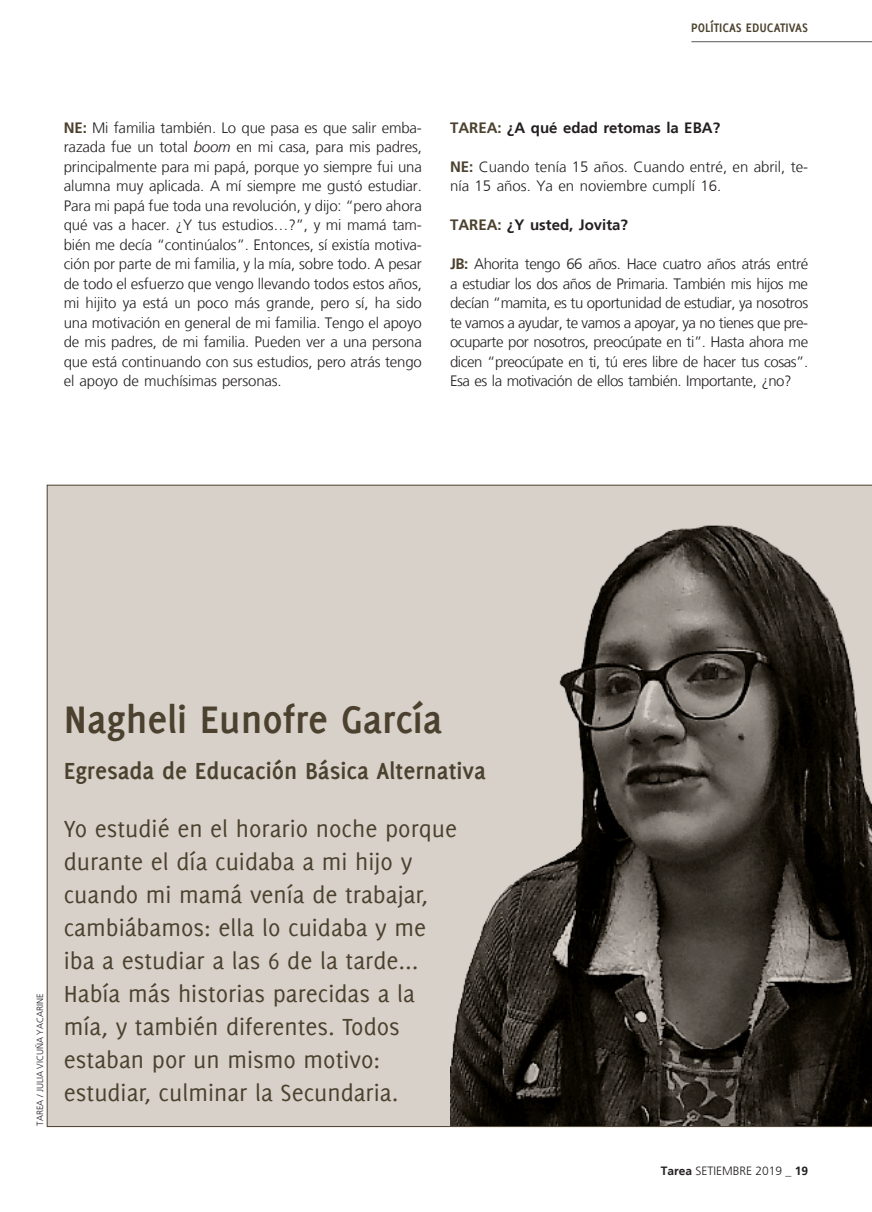
<style>
.page{position:relative;width:872px;height:1212px;background:#fff}
.page>*{position:absolute;margin:0;border:0;box-sizing:border-box;transform-origin:0 0}
.t1{font:700 42px "Delicious";color:#4b412e}
.t2{font:25.5px/33px "Delicious";color:#4b412e}
.t3{font:700 25.5px "Delicious";color:#4b412e}
.t4{font:300 15px/19.5px "Frutiger LT";letter-spacing:-.01em;color:#231f20;text-align:justify}
.t5{font:700 15px "Frutiger";color:#231f20}
.t6{font:700 13.5px "Delicious";color:#4b412e}
.t7{font:300 12px "Frutiger LT";color:#231f20}
.t8{font:300 9px "Frutiger LT";color:#231f20}
.s1{font-family:"Frutiger";font-weight:700;color:#4b412e}
.s2{font-style:italic}
.s3{color:#4b412e}
.s4{font-family:"Frutiger";font-weight:700}
</style>
<div class="page">
<hr style="left:691px;top:41px;width:181px;height:1px;background:#57585a">
<div style="left:47px;top:485px;width:825px;height:642px;background:#d8d1ca"></div>
<img style="left:450px;top:500px;width:422px;height:625px">
<p class="t6" style="left:691px;top:20px;width:118px">POLÍTICAS EDUCATIVAS</p>
<p class="t4" style="left:64px;top:118px;width:360px"><span class="s1">NE:</span> Mi familia también. Lo que pasa es que salir emba&shy;razada fue un total <span class="s2">boom</span> en mi casa, para mis padres, principalmente para mi papá, porque yo siempre fui una alumna muy aplicada. A mí siempre me gustó estudiar.<br>Para mi papá fue toda una revolución, y dijo: “pero ahora qué vas a hacer. ¿Y tus estudios…?”, y mi mamá tam&shy;bién me decía “continúalos”. Entonces, sí existía motiva&shy;ción por parte de mi familia, y la mía, sobre todo. A pesar de todo el esfuerzo que vengo llevando todos estos años, mi hijito ya está un poco más grande, pero sí, ha sido una motivación en general de mi familia. Tengo el apoyo de mis padres, de mi familia. Pueden ver a una persona que está continuando con sus estudios, pero atrás tengo el apoyo de muchísimas personas.</p>
<p class="t5" style="left:450px;top:119px;width:272px"><span class="s3">TAREA:</span> ¿A qué edad retomas la EBA?</p>
<p class="t4" style="left:450px;top:157px;width:360px"><span class="s1">NE:</span> Cuando tenía 15 años. Cuando entré, en abril, te&shy;nía 15 años. Ya en noviembre cumplí 16.</p>
<p class="t5" style="left:450px;top:216px;width:179px"><span class="s3">TAREA:</span> ¿Y usted, Jovita?</p>
<p class="t4" style="left:450px;top:254px;width:360px"><span class="s1">JB:</span> Ahorita tengo 66 años. Hace cuatro años atrás entré a estudiar los dos años de Primaria. También mis hijos me decían “mamita, es tu oportunidad de estudiar, ya nosotros te vamos a ayudar, te vamos a apoyar, ya no tienes que pre&shy;ocuparte por nosotros, preocúpate en ti”. Hasta ahora me dicen “preocúpate en ti, tú eres libre de hacer tus cosas”.<br>Esa es la motivación de ellos también. Importante, ¿no?</p>
<p class="t8" style="left:35px;top:1125px;width:134px;rotate:-90deg">TAREA / JULIA VICUÑA YACARINE</p>
<h1 class="t1" style="left:64px;top:695px;width:380px">Nagheli Eunofre García</h1>
<h2 class="t3" style="left:64px;top:756px;width:424px">Egresada de Educación Básica Alternativa</h2>
<p class="t2" style="left:64px;top:812px;width:395px">Yo estudié en el horario noche porque durante el día cuidaba a mi hijo y cuando mi mamá venía de trabajar, cambiábamos: ella lo cuidaba y me iba a estudiar a las 6 de la tarde...<br>Había más historias parecidas a la mía, y también diferentes. Todos estaban por un mismo motivo: estudiar, culminar la Secundaria.</p>
<p class="t7" style="left:660px;top:1164px;width:149px"><span class="s4">Tarea</span> SETIEMBRE 2019 _ <span class="s4">19</span></p>
</div>
